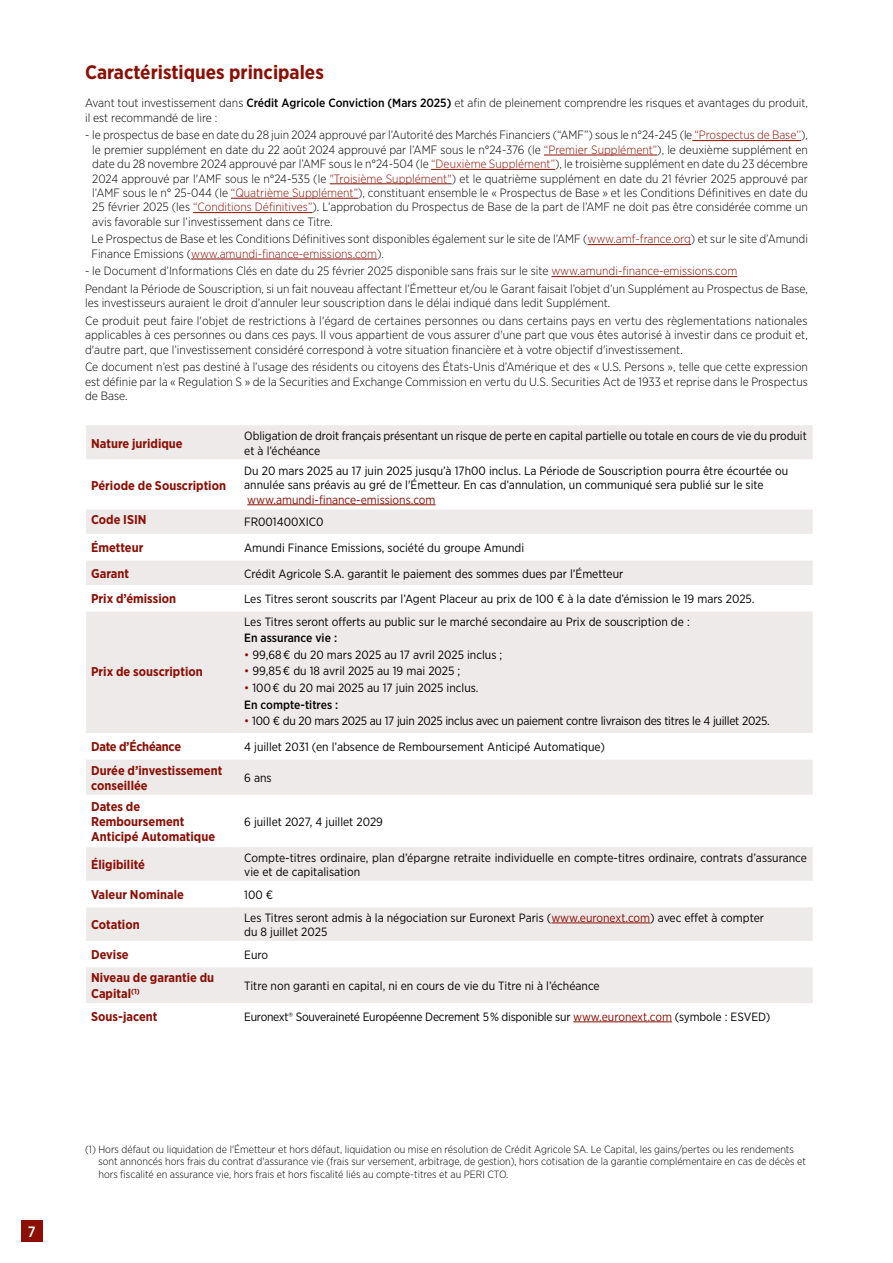
<style>
.page{position:relative;width:893px;height:1263px;background:#fff}
.page>*{position:absolute;margin:0;border:0;box-sizing:border-box;transform-origin:0 0}
.t1{font:700 19.5px "Gotham Narrow";color:#8b0f04}
.t2{font:500 15px "Gotham Narrow";color:#fff}
.t3{font:700 12.75px/15.3px "Gotham Narrow";color:#8b0f04}
.t4{font:700 12.75px "Gotham Narrow";letter-spacing:-.02em;color:#8b0f04}
.t5{font:300 12px/14.4px "Gotham Narrow";color:#000}
.t6{font:12px/14.4px "Gotham Narrow";color:#000}
.t7{font:12px "Gotham Narrow";letter-spacing:-.02em;color:#000}
.t8{font:12px "Gotham Narrow";color:#8b0f04}
.t9{font:500 12px "Gotham Narrow";color:#000}
.t10{font:300 10.5px/12.6px "Gotham Narrow";color:#000}
.s1{font-weight:500}
.s2{color:#8b0f04}
</style>
<div class="page">
<div style="left:21px;top:1220px;width:22px;height:22px;background:#8b0f04"></div>
<svg style="left:86px;top:425px;width:727px;height:109px;fill:#efeaea"></svg>
<svg style="left:86px;top:560px;width:727px;height:443px;fill:#efeaea"></svg>
<hr style="left:85px;top:459px;width:154px;height:1px;background:#fff">
<hr style="left:239px;top:459px;width:574px;height:1px;background:#fff">
<hr style="left:85px;top:508px;width:154px;height:1px;background:#fff">
<hr style="left:239px;top:508px;width:574px;height:1px;background:#fff">
<hr style="left:85px;top:585px;width:154px;height:1px;background:#fff">
<hr style="left:239px;top:585px;width:574px;height:1px;background:#fff">
<hr style="left:85px;top:610px;width:154px;height:1px;background:#fff">
<hr style="left:239px;top:610px;width:574px;height:1px;background:#fff">
<hr style="left:85px;top:733px;width:154px;height:1px;background:#fff">
<hr style="left:239px;top:733px;width:574px;height:1px;background:#fff">
<hr style="left:85px;top:758px;width:154px;height:2px;background:#fff">
<hr style="left:239px;top:758px;width:574px;height:2px;background:#fff">
<hr style="left:85px;top:795px;width:154px;height:1px;background:#fff">
<hr style="left:239px;top:795px;width:574px;height:1px;background:#fff">
<hr style="left:85px;top:846px;width:154px;height:1px;background:#fff">
<hr style="left:239px;top:846px;width:574px;height:1px;background:#fff">
<hr style="left:85px;top:881px;width:154px;height:1px;background:#fff">
<hr style="left:239px;top:881px;width:574px;height:1px;background:#fff">
<hr style="left:85px;top:906px;width:154px;height:1px;background:#fff">
<hr style="left:239px;top:906px;width:574px;height:1px;background:#fff">
<hr style="left:85px;top:941px;width:154px;height:1px;background:#fff">
<hr style="left:239px;top:941px;width:574px;height:1px;background:#fff">
<hr style="left:85px;top:966px;width:154px;height:1px;background:#fff">
<hr style="left:239px;top:966px;width:574px;height:1px;background:#fff">
<hr style="left:247px;top:504px;width:189px;height:1px;background:#8b0f04">
<hr style="left:551px;top:923px;width:99px;height:1px;background:#8b0f04">
<hr style="left:573px;top:1021px;width:99px;height:1px;background:#8b0f04">
<hr style="left:692px;top:140px;width:109px;height:1px;background:#8b0f04">
<hr style="left:544px;top:155px;width:113px;height:1px;background:#8b0f04">
<hr style="left:431px;top:169px;width:124px;height:1px;background:#8b0f04">
<hr style="left:330px;top:183px;width:122px;height:1px;background:#8b0f04">
<hr style="left:231px;top:198px;width:127px;height:1px;background:#8b0f04">
<hr style="left:193px;top:212px;width:119px;height:1px;background:#8b0f04">
<hr style="left:587px;top:244px;width:104px;height:1px;background:#8b0f04">
<hr style="left:191px;top:259px;width:186px;height:1px;background:#8b0f04">
<hr style="left:551px;top:276px;width:186px;height:1px;background:#8b0f04">
<p class="t2" style="left:28px;top:1222px;width:9px">7</p>
<h1 class="t1" style="left:85px;top:60px;width:240px">Caractéristiques principales</h1>
<p class="t5" style="left:85px;top:96px;width:724px">Avant tout investissement dans <span class="s1">Crédit Agricole Conviction (Mars 2025)</span> et afin de pleinement comprendre les risques et avantages du produit, il est recommandé de lire :</p>
<p class="t5" style="left:92px;top:128px;width:717px;text-align:justify;text-indent:-7px">- le prospectus de base en date du 28 juin 2024 approuvé par l’Autorité des Marchés Financiers (“AMF”) sous le n°24-245 (le <span class="s2">“Prospectus de Base’’</span>), le premier supplément en date du 22 août 2024 approuvé par l’AMF sous le n°24-376 (le <span class="s2">“Premier Supplément”</span>), le deuxième supplément en date du 28 novembre 2024 approuvé par l’AMF sous le n°24-504 (le <span class="s2">“Deuxième Supplément”</span>), le troisième supplément en date du 23 décembre 2024 approuvé par l'AMF sous le n°24-535 (le <span class="s2">"Troisième Supplément"</span>) et le quatrième supplément en date du 21 février 2025 approuvé par l’AMF sous le n° 25-044 (le <span class="s2">“Quatrième Supplément”</span>), constituant ensemble le « Prospectus de Base » et les Conditions Définitives en date du 25 février 2025 (les <span class="s2">“Conditions Définitives”</span>). L’approbation du Prospectus de Base de la part de l’AMF ne doit pas être considérée comme un avis favorable sur l’investissement dans ce Titre.</p>
<p class="t5" style="left:91px;top:232px;width:718px">Le Prospectus de Base et les Conditions Définitives sont disponibles également sur le site de l’AMF (<span class="s2">www.amf-france.org</span>) et sur le site d’Amundi<br>Finance Emissions (<span class="s2">www.amundi-finance-emissions.com</span>).</p>
<p class="t5" style="left:85px;top:262px;width:724px;line-height:17.5px">- le Document d’Informations Clés en date du 25 février 2025 disponible sans frais sur le site <span class="s2">www.amundi-finance-emissions.com<br></span>Pendant la Période de Souscription, si un fait nouveau affectant l’Émetteur et/ou le Garant faisait l’objet d’un Supplément au Prospectus de Base,</p>
<p class="t5" style="left:85px;top:294px;width:724px;line-height:17.5px">les investisseurs auraient le droit d’annuler leur souscription dans le délai indiqué dans ledit Supplément.<br>Ce produit peut faire l'objet de restrictions à l'égard de certaines personnes ou dans certains pays en vertu des règlementations nationales</p>
<p class="t5" style="left:85px;top:328px;width:724px">applicables à ces personnes ou dans ces pays. Il vous appartient de vous assurer d'une part que vous êtes autorisé à investir dans ce produit et, d'autre part, que l’investissement considéré correspond à votre situation financière et à votre objectif d'investissement.</p>
<p class="t5" style="left:85px;top:360px;width:724px;text-align:justify">Ce document n’est pas destiné à l’usage des résidents ou citoyens des États-Unis d’Amérique et des « U.S. Persons », telle que cette expression est définie par la « Regulation S » de la Securities and Exchange Commission en vertu du U.S. Securities Act de 1933 et reprise dans le Prospectus de Base.</p>
<p class="t3" style="left:91px;top:435px;width:93px">Nature juridique</p>
<p class="t6" style="left:244px;top:428px;width:564px">Obligation de droit français présentant un risque de perte en capital partielle ou totale en cours de vie du produit et à l’échéance</p>
<p class="t3" style="left:91px;top:477px;width:136px">Période de Souscription</p>
<p class="t6" style="left:244px;top:463px;width:545px">Du 20 mars 2025 au 17 juin 2025 jusqu’à 17h00 inclus. La Période de Souscription pourra être écourtée ou annulée sans préavis au gré de l'Émetteur. En cas d’annulation, un communiqué sera publié sur le site</p>
<p class="t8" style="left:247px;top:492px;width:190px">www.amundi-finance-emissions.com</p>
<p class="t3" style="left:91px;top:512px;width:57px">Code ISIN</p>
<p class="t6" style="left:244px;top:515px;width:81px">FR001400XIC0</p>
<p class="t3" style="left:91px;top:540px;width:54px">Émetteur</p>
<p class="t6" style="left:244px;top:540px;width:282px">Amundi Finance Emissions, société du groupe Amundi</p>
<p class="t3" style="left:91px;top:565px;width:39px">Garant</p>
<p class="t6" style="left:244px;top:566px;width:381px">Crédit Agricole S.A. garantit le paiement des sommes dues par l’Émetteur</p>
<p class="t3" style="left:91px;top:591px;width:86px">Prix d’émission</p>
<p class="t6" style="left:244px;top:591px;width:512px">Les Titres seront souscrits par l’Agent Placeur au prix de 100 € à la date d’émission le 19 mars 2025.</p>
<p class="t3" style="left:91px;top:663px;width:113px">Prix de souscription</p>
<p class="t6" style="left:244px;top:614px;width:447px">Les Titres seront offerts au public sur le marché secondaire au Prix de souscription de :</p>
<p class="t9" style="left:244px;top:631px;width:94px">En assurance vie :</p>
<p class="t6" style="left:244px;top:647px;width:260px"><span class="s2">•</span> 99,68 € du 20 mars 2025 au 17 avril 2025 inclus ;</p>
<p class="t6" style="left:244px;top:664px;width:218px"><span class="s2">•</span> 99,85 € du 18 avril 2025 au 19 mai 2025 ;</p>
<p class="t6" style="left:244px;top:679px;width:236px;line-height:16.5px"><span class="s2">•</span> 100 € du 20 mai 2025 au 17 juin 2025 inclus.<br><span class="s1">En compte-titres :</span></p>
<p class="t7" style="left:244px;top:713px;width:527px"><span class="s2">•</span> 100 € du 20 mars 2025 au 17 juin 2025 inclus avec un paiement contre livraison des titres le 4 juillet 2025.</p>
<p class="t4" style="left:91px;top:739px;width:92px">Date d’Échéance</p>
<p class="t6" style="left:244px;top:739px;width:362px">4 juillet 2031 (en l’absence de Remboursement Anticipé Automatique)</p>
<p class="t3" style="left:91px;top:762px;width:133px">Durée d’investissement conseillée</p>
<p class="t6" style="left:244px;top:770px;width:29px">6 ans</p>
<p class="t3" style="left:91px;top:798px;width:126px">Dates de<br>Remboursement<br>Anticipé Automatique</p>
<p class="t6" style="left:244px;top:814px;width:140px">6 juillet 2027, 4 juillet 2029</p>
<p class="t3" style="left:91px;top:857px;width:55px">Éligibilité</p>
<p class="t6" style="left:244px;top:850px;width:564px">Compte-titres ordinaire, plan d’épargne retraite individuelle en compte-titres ordinaire, contrats d’assurance vie et de capitalisation</p>
<p class="t3" style="left:91px;top:887px;width:94px">Valeur Nominale</p>
<p class="t6" style="left:244px;top:887px;width:31px">100 €</p>
<p class="t3" style="left:91px;top:917px;width:50px">Cotation</p>
<p class="t6" style="left:244px;top:910px;width:521px">Les Titres seront admis à la négociation sur Euronext Paris (<span class="s2">www.euronext.com</span>) avec effet à compter du 8 juillet 2025</p>
<p class="t3" style="left:91px;top:947px;width:39px">Devise</p>
<p class="t6" style="left:244px;top:947px;width:25px">Euro</p>
<p class="t3" style="left:91px;top:970px;width:125px">Niveau de garantie du<br>Capital<sup>(1)</sup></p>
<p class="t6" style="left:244px;top:978px;width:357px">Titre non garanti en capital, ni en cours de vie du Titre ni à l’échéance</p>
<p class="t3" style="left:91px;top:1009px;width:68px">Sous-jacent</p>
<p class="t7" style="left:244px;top:1009px;width:528px">Euronext® Souveraineté Européenne Decrement 5 % disponible sur <span class="s2">www.euronext.com</span> (symbole : ESVED)</p>
<p class="t10" style="left:98px;top:1142px;width:709px;text-indent:-13px">(1) Hors défaut ou liquidation de l'Émetteur et hors défaut, liquidation ou mise en résolution de Crédit Agricole SA. Le Capital, les gains/pertes ou les rendements sont annoncés hors frais du contrat d'assurance vie (frais sur versement, arbitrage, de gestion), hors cotisation de la garantie complémentaire en cas de décès et hors fiscalité en assurance vie, hors frais et hors fiscalité liés au compte-titres et au PERI CTO.</p>
</div>
